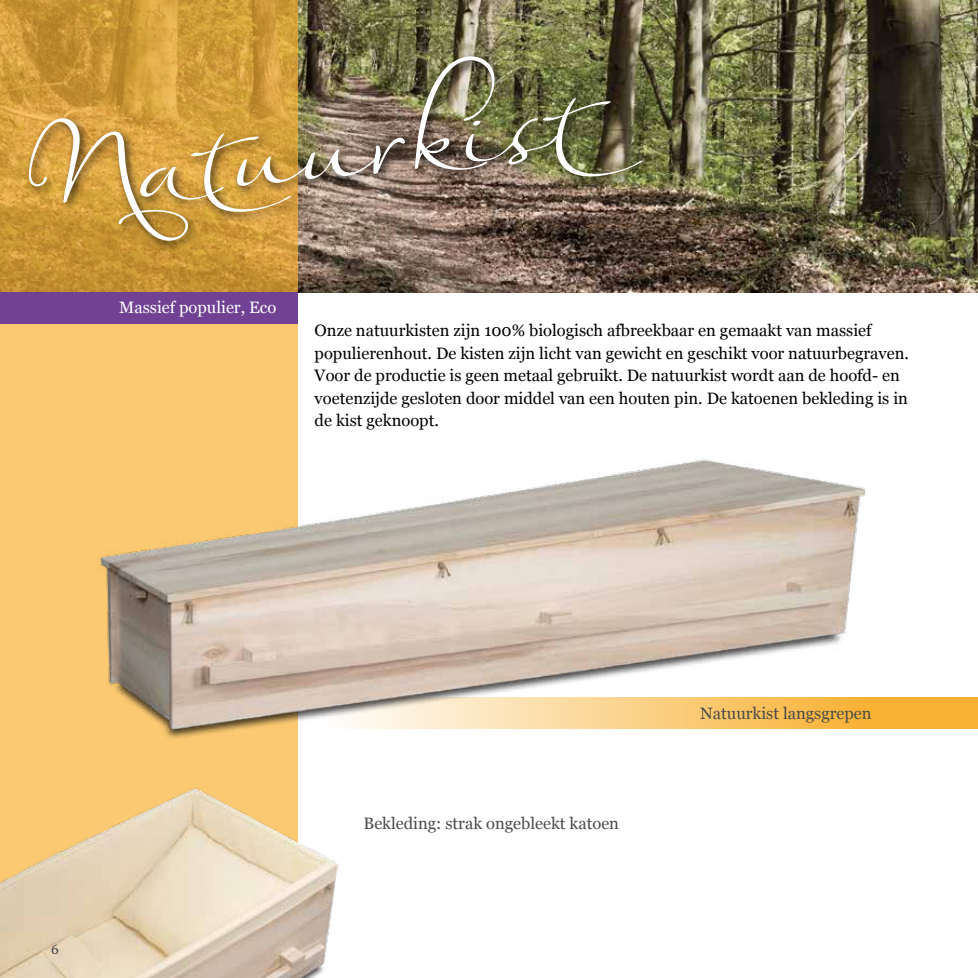
<style>
.page{position:relative;width:978px;height:978px;background:#fff}
.page>*{position:absolute;margin:0;border:0;box-sizing:border-box;transform-origin:0 0}
.t1{font:150px "Ability";color:#fff}
.t2{font:16.5px/22.5px "Georgia";color:#000}
.t3{font:16.5px "Georgia";color:#4a4a49}
.t4{font:16.5px "Georgia";color:#fff}
.t5{font:13.5px "Georgia";color:#4a4a49}
</style>
<div class="page">
<img style="left:298px;top:0;width:680px;height:293px">
<svg style="left:0;top:0;width:298px;height:778px;background:#e8b65b"></svg>
<div style="left:0;top:292px;width:298px;height:32px;background:#714293"></div>
<div style="left:25px;top:52px;width:628px;height:200px;background:#000;opacity:.75"></div>
<div style="left:315px;top:697px;width:663px;height:32px;background:#f9b234"></div>
<img style="left:71px;top:410px;width:794px;height:359px">
<img style="left:0;top:778px;width:339px;height:200px">
<h1 class="t1" style="left:16px;top:99px;width:560px;rotate:-6deg">Natuurkist</h1>
<p class="t4" style="left:119px;top:296px;width:159px">Massief populier, Eco</p>
<p class="t2" style="left:315px;top:319px;width:596px">Onze natuurkisten zijn 100% biologisch afbreekbaar en gemaakt van massief populierenhout. De kisten zijn licht van gewicht en geschikt voor natuurbegraven.<br>Voor de productie is geen metaal gebruikt. De natuurkist wordt aan de hoofd- en voetenzijde gesloten door middel van een houten pin. De katoenen bekleding is in de kist geknoopt.</p>
<p class="t5" style="left:51px;top:940px;width:9px">6</p>
<p class="t3" style="left:364px;top:812px;width:257px">Bekleding: strak ongebleekt katoen</p>
<p class="t3" style="left:700px;top:701px;width:173px">Natuurkist langsgrepen</p>
</div>
